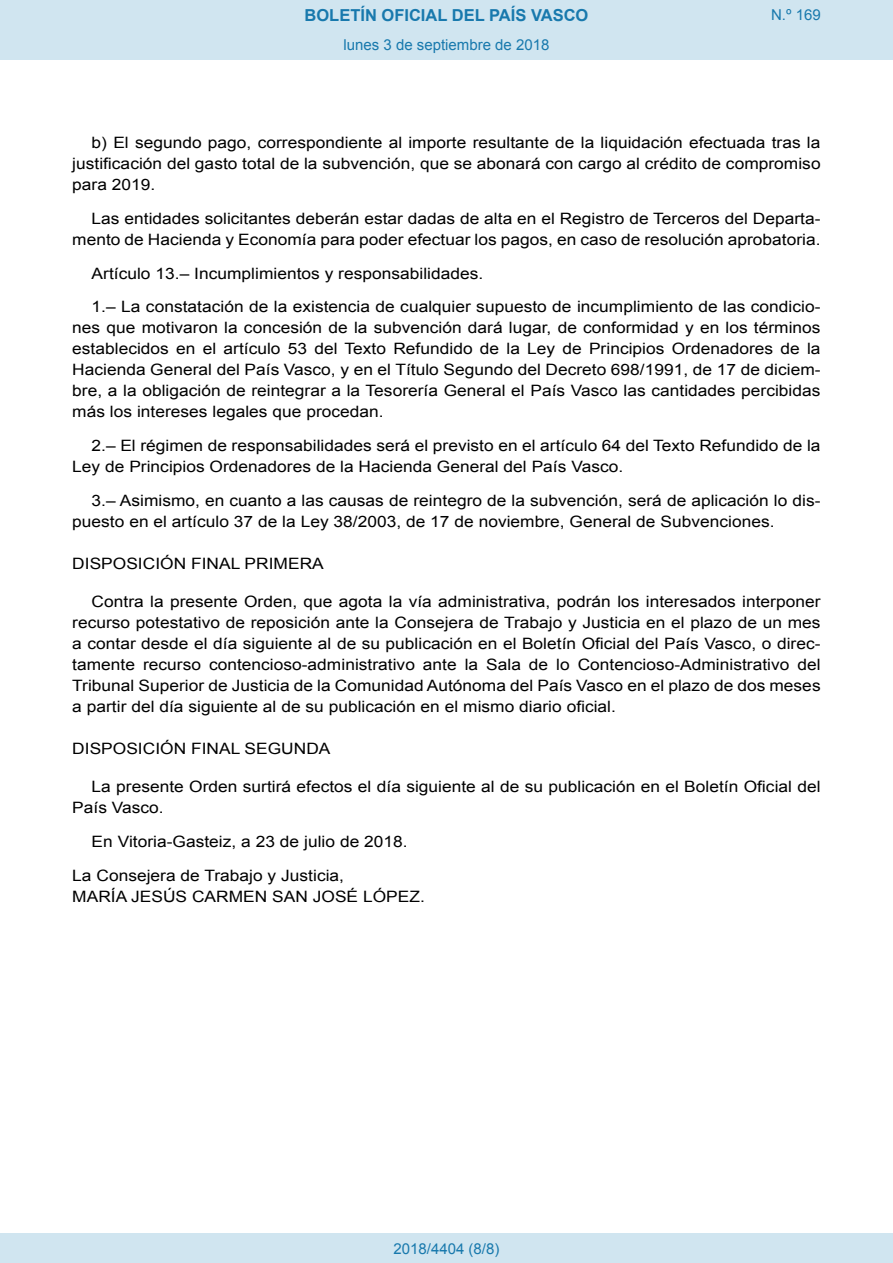
<style>
.page{position:relative;width:893px;height:1263px;background:#fff}
.page>*{position:absolute;margin:0;border:0;box-sizing:border-box;transform-origin:0 0}
.t1{font:700 16.5px "Arial";color:#1879ad}
.BOPVDetalle{font:15.6px/21px "Arial";color:#000;text-align:justify;scale:1.11 1}
.BOPVDisposicion{font:15.6px "Arial";color:#000;scale:1.11 1}
.BOPVFirmaLugFec{font:15.6px "Arial";color:#000;scale:1.11 1}
.BOPVFirmaPuesto{font:15.6px "Arial";color:#000;scale:1.11 1}
.BOPVFirmaNombre{font:15.6px "Arial";color:#000;scale:1.11 1}
.Paginacion_Centro{font:15px "Arial";color:#1879ad}
</style>
<div class="page">
<div style="left:0;top:0;width:893px;height:60px;background:#d0e5f0"></div>
<div style="left:0;top:1233px;width:893px;height:30px;background:#d0e5f0"></div>
<p class="t1" style="left:305px;top:4px;width:285px">BOLETÍN OFICIAL DEL PAÍS VASCO</p>
<p class="Paginacion_Centro" style="left:343px;top:35px;width:207px">lunes 3 de septiembre de 2018</p>
<p class="Paginacion_Centro" style="left:771px;top:5px;width:51px">N.º 169</p>
<p class="BOPVDetalle" style="left:72px;top:132px;width:676px;text-indent:19px">b) El segundo pago, correspondiente al importe resultante de la liquidación efectuada tras la justificación del gasto total de la subvención, que se abonará con cargo al crédito de compromiso para 2019.</p>
<p class="BOPVDetalle" style="left:72px;top:208px;width:676px;text-align:right">Las entidades solicitantes deberán estar dadas de alta en el Registro de Terceros del Departa&shy;mento de Hacienda y Economía para poder efectuar los pagos, en caso de resolución aprobatoria.</p>
<p class="BOPVDetalle" style="left:92px;top:263px;width:354px">Artículo 13.– Incumplimientos y responsabilidades.</p>
<p class="BOPVDetalle" style="left:72px;top:297px;width:676px;text-indent:19px">1.– La constatación de la existencia de cualquier supuesto de incumplimiento de las condicio&shy;nes que motivaron la concesión de la subvención dará lugar, de conformidad y en los términos establecidos en el artículo 53 del Texto Refundido de la Ley de Principios Ordenadores de la Hacienda General del País Vasco, y en el Título Segundo del Decreto 698/1991, de 17 de diciem&shy;bre, a la obligación de reintegrar a la Tesorería General el País Vasco las cantidades percibidas más los intereses legales que procedan.</p>
<p class="BOPVDetalle" style="left:72px;top:435px;width:676px;text-indent:19px">2.– El régimen de responsabilidades será el previsto en el artículo 64 del Texto Refundido de la<br>Ley de Principios Ordenadores de la Hacienda General del País Vasco.</p>
<p class="BOPVDetalle" style="left:72px;top:490px;width:676px;text-indent:19px">3.– Asimismo, en cuanto a las causas de reintegro de la subvención, será de aplicación lo dis&shy;puesto en el artículo 37 de la Ley 38/2003, de 17 de noviembre, General de Subvenciones.</p>
<p class="BOPVDisposicion" style="left:72px;top:553px;width:228px">DISPOSICIÓN FINAL PRIMERA</p>
<p class="BOPVDetalle" style="left:72px;top:591px;width:676px;text-indent:19px">Contra la presente Orden, que agota la vía administrativa, podrán los interesados interponer recurso potestativo de reposición ante la Consejera de Trabajo y Justicia en el plazo de un mes a contar desde el día siguiente al de su publicación en el Boletín Oficial del País Vasco, o direc&shy;tamente recurso contencioso-administrativo ante la Sala de lo Contencioso-Administrativo del Tribunal Superior de Justicia de la Comunidad Autónoma del País Vasco en el plazo de dos meses a partir del día siguiente al de su publicación en el mismo diario oficial.</p>
<p class="BOPVDisposicion" style="left:72px;top:739px;width:234px">DISPOSICIÓN FINAL SEGUNDA</p>
<p class="BOPVDetalle" style="left:72px;top:777px;width:676px;text-indent:19px">La presente Orden surtirá efectos el día siguiente al de su publicación en el Boletín Oficial del<br>País Vasco.</p>
<p class="BOPVFirmaLugFec" style="left:92px;top:831px;width:286px">En Vitoria-Gasteiz, a 23 de julio de 2018.</p>
<p class="BOPVFirmaPuesto" style="left:72px;top:865px;width:246px">La Consejera de Trabajo y Justicia,</p>
<p class="BOPVFirmaNombre" style="left:72px;top:886px;width:319px">MARÍA JESÚS CARMEN SAN JOSÉ LÓPEZ.</p>
<p class="Paginacion_Centro" style="left:393px;top:1238px;width:107px">2018/4404 (8/8)</p>
</div>
